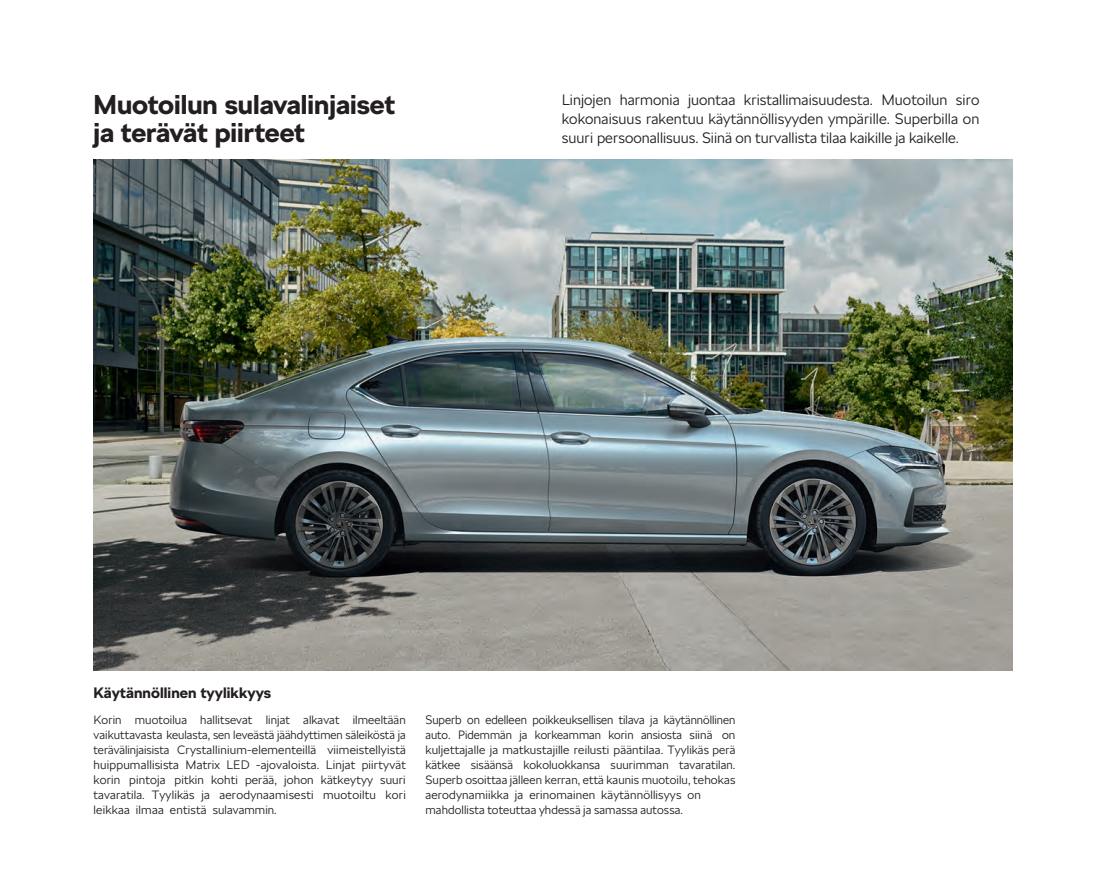
<style>
.page{position:relative;width:1106px;height:893px;background:#fff}
.page>*{position:absolute;margin:0;border:0;box-sizing:border-box;transform-origin:0 0}
.t1{font:700 27px/28.5px "SKODA Next";color:#231f20}
.t2{font:300 15px/18.8px "SKODA Next";letter-spacing:.005em;color:#231f20;text-align:justify}
.P_Body_text_small_8_pt{font:700 15px "SKODA Next";letter-spacing:.005em;color:#231f20}
.P_Body_text_small_8_pt-2{font:300 12px/15px "SKODA Next";letter-spacing:.005em;color:#231f20;text-align:justify}
.s1{color:#fff}
</style>
<div class="page">
<img style="left:94px;top:159px;width:918px;height:511px">
<p class="t1" style="left:94px;top:90px;width:303px">Muotoilun sulavalinjaiset ja terävät piirteet</p>
<p class="t2" style="left:562px;top:91px;width:419px">Linjojen harmonia juontaa kristallimaisuudesta. Muotoilun siro kokonaisuus rakentuu käytännöllisyyden ympärille. Superbilla on suuri persoonallisuus. Siinä on turvallista tilaa kaikille ja kaikelle.</p>
<p class="P_Body_text_small_8_pt" style="left:94px;top:684px;width:179px">Käytännöllinen tyylikkyys</p>
<p class="P_Body_text_small_8_pt-2" style="left:94px;top:713px;width:314px">Korin muotoilua hallitsevat linjat alkavat ilmeeltään vaikuttavasta keulasta, sen leveästä jäähdyttimen säleiköstä ja terävälinjaisista Crystallinium-elementeillä viimeistellyistä huippumallisista Matrix LED -ajovaloista. Linjat piirtyvät korin pintoja pitkin kohti perää, johon kätkeytyy suuri tavaratila. Tyylikäs ja aerodynaamisesti muotoiltu kori leikkaa ilmaa entistä sulavammin.</p>
<p class="P_Body_text_small_8_pt-2" style="left:425px;top:712px;width:311px;text-align:left">Superb on edelleen poikkeuksellisen tilava ja käytännöllinen auto. Pidemmän ja korkeamman korin ansiosta siinä on kuljettajalle ja matkustajille reilusti pääntilaa. Tyylikäs perä kätkee sisäänsä kokoluokkansa suurimman tavaratilan.<br>Superb osoittaa jälleen kerran, että kaunis muotoilu, tehokas aerodynamiikka<span class="s1">_</span>ja<span class="s1">_</span>erinomainen<span class="s1">_</span>käytännöllisyys<span class="s1">_</span>on mahdollista toteuttaa yhdessä ja samassa autossa.</p>
</div>
